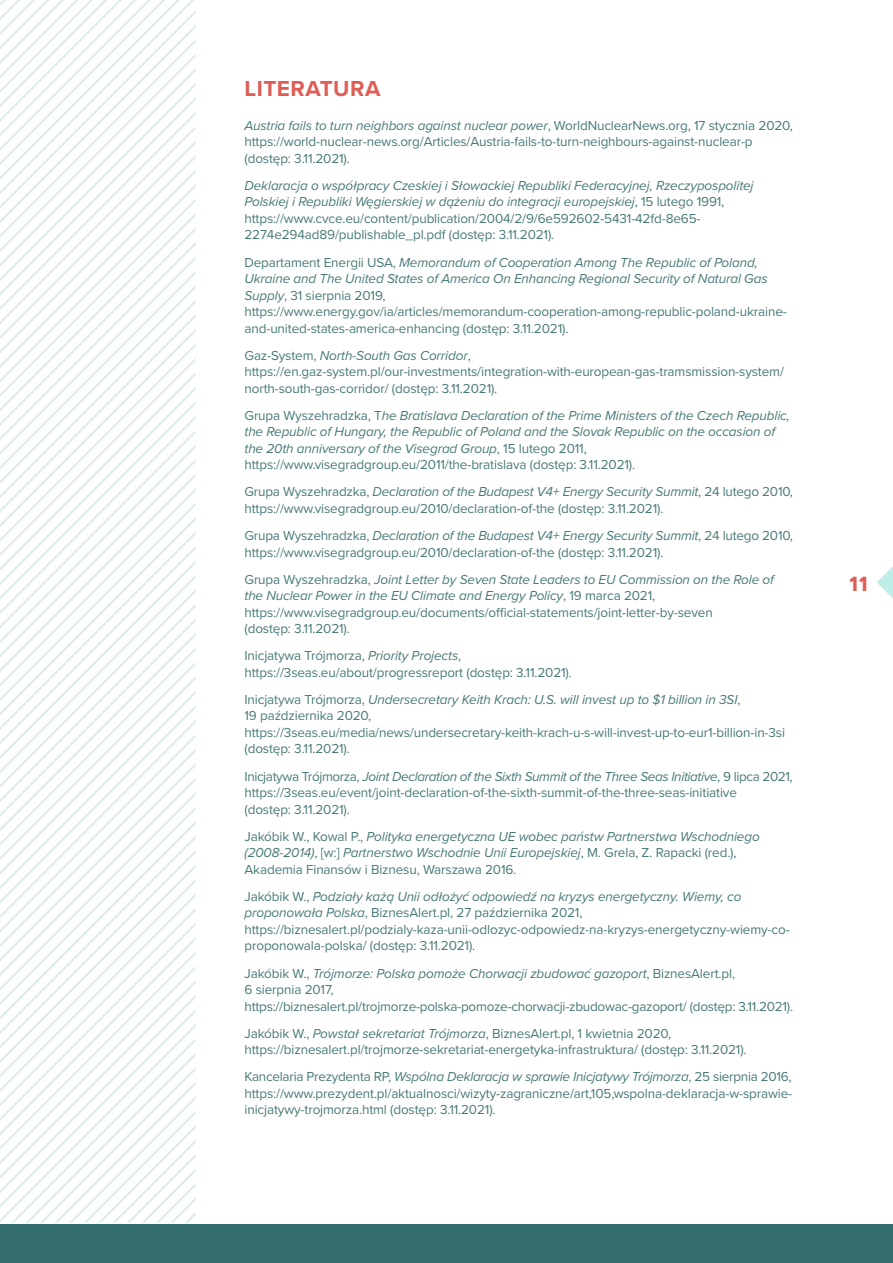
<style>
.page{position:relative;width:893px;height:1263px;background:#fff}
.page>*{position:absolute;margin:0;border:0;box-sizing:border-box;transform-origin:0 0}
.t1{font:600 25.5px "Novecentosanswide";color:#de5e57}
.t2{font:700 22.5px "Proxima Nova";letter-spacing:.02em;color:#de5e57}
.t3{font:13.5px/16.5px "Proxima Nova";letter-spacing:-.01em;color:#497a78}
.t4{font:italic 13.5px/16.5px "Proxima Nova";letter-spacing:-.01em;color:#497a78}
.s1{font-style:italic}
.s2{font-style:normal}
</style>
<div class="page">
<svg style="left:0;top:0;width:196px;height:1223px"></svg>
<div style="left:0;top:1225px;width:893px;height:38px;background:#346e6c"></div>
<svg style="left:877px;top:566px;width:16px;height:33px"></svg>
<h2 class="t2" style="left:244px;top:72px;width:137px">LITERATURA</h2>
<p class="t3" style="left:244px;top:116px;width:550px"><span class="s1">Austria fails to turn neighbors against nuclear power</span>, WorldNuclearNews.org, 17 stycznia 2020, https://world-nuclear-news.org/Articles/Austria-fails-to-turn-neighbours-against-nuclear-p (dostęp: 3.11.2021).</p>
<p class="t4" style="left:244px;top:177px;width:511px">Deklaracja o współpracy Czeskiej i Słowackiej Republiki Federacyjnej, Rzeczypospolitej Polskiej i Republiki Węgierskiej w dążeniu do integracji europejskiej<span class="s2">, 15 lutego 1991, https://www.cvce.eu/content/publication/2004/2/9/6e592602-5431-42fd-8e65- 2274e294ad89/publishable_pl.pdf (dostęp: 3.11.2021).</span></p>
<p class="t3" style="left:244px;top:253px;width:544px">Departament Energii USA, <span class="s1">Memorandum of Cooperation Among The Republic of Poland, Ukraine and The United States of America On Enhancing Regional Security of Natural Gas Supply</span>, 31 sierpnia 2019, https://www.energy.gov/ia/articles/memorandum-cooperation-among-republic-poland-ukraine&shy;and-united-states-america-enhancing (dostęp: 3.11.2021).</p>
<p class="t3" style="left:244px;top:346px;width:541px">Gaz-System, <span class="s1">North-South Gas Corridor</span>, https://en.gaz-system.pl/our-investments/integration-with-european-gas-tramsmission-system/ north-south-gas-corridor/ (dostęp: 3.11.2021).</p>
<p class="t4" style="left:244px;top:406px;width:547px"><span class="s2">Grupa Wyszehradzka, T</span>he Bratislava Declaration of the Prime Ministers of the Czech Republic, the Republic of Hungary, the Republic of Poland and the Slovak Republic on the occasion of the 20th anniversary of the Visegrad Group<span class="s2">, 15 lutego 2011, https://www.visegradgroup.eu/2011/the-bratislava (dostęp: 3.11.2021).</span></p>
<p class="t3" style="left:244px;top:483px;width:550px">Grupa Wyszehradzka, <span class="s1">Declaration of the Budapest V4+ Energy Security Summit</span>, 24 lutego 2010, https://www.visegradgroup.eu/2010/declaration-of-the (dostęp: 3.11.2021).</p>
<p class="t3" style="left:244px;top:527px;width:550px">Grupa Wyszehradzka, <span class="s1">Declaration of the Budapest V4+ Energy Security Summit</span>, 24 lutego 2010, https://www.visegradgroup.eu/2010/declaration-of-the (dostęp: 3.11.2021).</p>
<p class="t3" style="left:244px;top:570px;width:531px">Grupa Wyszehradzka, <span class="s1">Joint Letter by Seven State Leaders to EU Commission on the Role of the Nuclear Power in the EU Climate and Energy Policy</span>, 19 marca 2021, https://www.visegradgroup.eu/documents/official-statements/joint-letter-by-seven<br>(dostęp: 3.11.2021).</p>
<p class="t3" style="left:244px;top:647px;width:329px">Inicjatywa Trójmorza, <span class="s1">Priority Projects</span>, https://3seas.eu/about/progressreport (dostęp: 3.11.2021).</p>
<p class="t3" style="left:244px;top:691px;width:542px">Inicjatywa Trójmorza, <span class="s1">Undersecretary Keith Krach: U.S. will invest up to $1 billion in 3SI</span>,<br>19 października 2020, https://3seas.eu/media/news/undersecretary-keith-krach-u-s-will-invest-up-to-eur1-billion-in-3si (dostęp: 3.11.2021).</p>
<p class="t3" style="left:244px;top:767px;width:550px">Inicjatywa Trójmorza, <span class="s1">Joint Declaration of the Sixth Summit of the Three Seas Initiative</span>, 9 lipca 2021, https://3seas.eu/event/joint-declaration-of-the-sixth-summit-of-the-three-seas-initiative<br>(dostęp: 3.11.2021).</p>
<p class="t4" style="left:244px;top:827px;width:517px"><span class="s2">Jakóbik W., Kowal P.,</span> Polityka energetyczna UE wobec państw Partnerstwa Wschodniego (2008-2014)<span class="s2">, [w:]</span> Partnerstwo Wschodnie Unii Europejskiej<span class="s2">, M. Grela, Z. Rapacki (red.),<br>Akademia Finansów i Biznesu, Warszawa 2016.</span></p>
<p class="t3" style="left:244px;top:887px;width:547px">Jakóbik W., <span class="s1">Podziały każą Unii odłożyć odpowiedź na kryzys energetyczny. Wiemy, co proponowała Polska</span>, BiznesAlert.pl, 27 października 2021, https://biznesalert.pl/podzialy-kaza-unii-odlozyc-odpowiedz-na-kryzys-energetyczny-wiemy-co&shy;proponowala-polska/ (dostęp: 3.11.2021).</p>
<p class="t3" style="left:244px;top:964px;width:550px">Jakóbik W., <span class="s1">Trójmorze: Polska pomoże Chorwacji zbudować gazoport</span>, BiznesAlert.pl,<br>6 sierpnia 2017,<br>https://biznesalert.pl/trojmorze-polska-pomoze-chorwacji-zbudowac-gazoport/ (dostęp: 3.11.2021).</p>
<p class="t3" style="left:244px;top:1024px;width:504px">Jakóbik W., <span class="s1">Powstał sekretariat Trójmorza</span>, BiznesAlert.pl, 1 kwietnia 2020, https://biznesalert.pl/trojmorze-sekretariat-energetyka-infrastruktura/ (dostęp: 3.11.2021).</p>
<p class="t3" style="left:244px;top:1068px;width:549px;text-align:justify">Kancelaria Prezydenta RP, <span class="s1">Wspólna Deklaracja w sprawie Inicjatywy Trójmorza</span>, 25 sierpnia 2016, https://www.prezydent.pl/aktualnosci/wizyty-zagraniczne/art,105,wspolna-deklaracja-w-sprawie&shy;inicjatywy-trojmorza.html (dostęp: 3.11.2021).</p>
<h1 class="t1" style="left:849px;top:566px;width:21px">11</h1>
</div>
